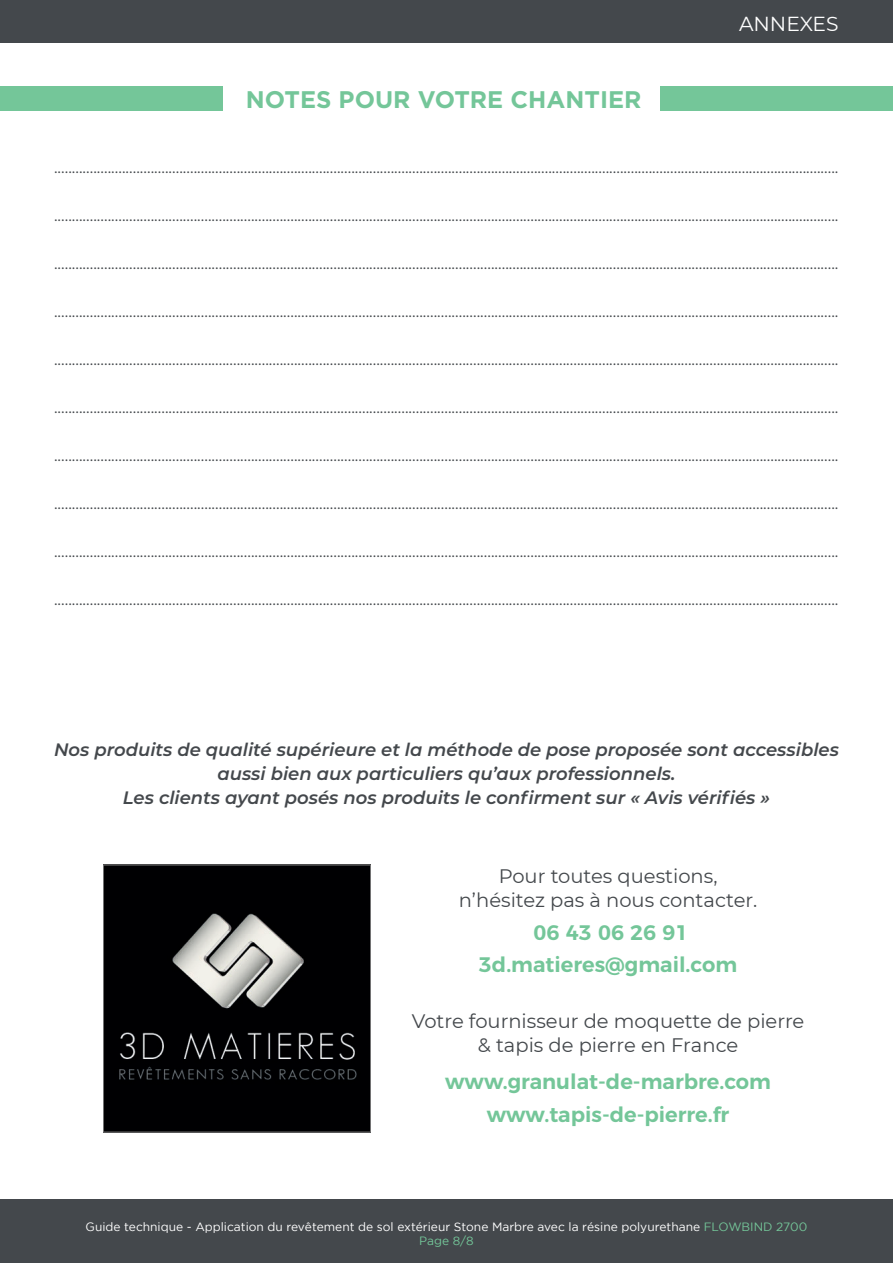
<style>
.page{position:relative;width:893px;height:1263px;background:#fff}
.page>*{position:absolute;margin:0;border:0;box-sizing:border-box;transform-origin:0 0}
.t1{font:700 24px "Gotham";color:#74c699}
.t2{font:600 21px/32.5px "Montserrat";color:#74c699;text-align:center}
.t3{font:20.25px "Montserrat";color:#fff}
.t4{font:19.5px/24px "Montserrat";color:#44484c;text-align:center}
.t5{font:300 18px "Montserrat";color:#44484c}
.t6{font:italic 600 18px/24px "Montserrat";color:#44484c;text-align:center}
.t7{font:12px/14.4px "Gotham";color:#fff;text-align:center}
.s1{color:#74c699}
</style>
<div class="page">
<div style="left:0;top:0;width:893px;height:43px;background:#44484c"></div>
<div style="left:0;top:1199px;width:893px;height:64px;background:#44484c"></div>
<div style="left:0;top:86px;width:222px;height:25px;background:#74c699"></div>
<div style="left:660px;top:86px;width:233px;height:25px;background:#74c699"></div>
<img style="left:105px;top:866px;width:264px;height:265px">
<h1 class="t1" style="left:246px;top:85px;width:397px">NOTES POUR VOTRE CHANTIER</h1>
<p class="t3" style="left:739px;top:10px;width:101px">ANNEXES</p>
<p class="t5" style="left:54px;top:152px;width:786px">...........................................................................................................................................................................................................................</p>
<p class="t5" style="left:54px;top:200px;width:786px">...........................................................................................................................................................................................................................</p>
<p class="t5" style="left:54px;top:248px;width:786px">...........................................................................................................................................................................................................................</p>
<p class="t5" style="left:54px;top:296px;width:786px">...........................................................................................................................................................................................................................</p>
<p class="t5" style="left:54px;top:344px;width:786px">...........................................................................................................................................................................................................................</p>
<p class="t5" style="left:54px;top:392px;width:786px">...........................................................................................................................................................................................................................</p>
<p class="t5" style="left:54px;top:440px;width:786px">...........................................................................................................................................................................................................................</p>
<p class="t5" style="left:54px;top:488px;width:786px">...........................................................................................................................................................................................................................</p>
<p class="t5" style="left:54px;top:536px;width:786px">...........................................................................................................................................................................................................................</p>
<p class="t5" style="left:54px;top:584px;width:786px">...........................................................................................................................................................................................................................</p>
<p class="t6" style="left:54px;top:737px;width:786px">Nos produits de qualité supérieure et la méthode de pose proposée sont accessibles aussi bien aux particuliers qu’aux professionnels.<br>Les clients ayant posés nos produits le confirment sur « Avis vérifiés »</p>
<p class="t4" style="left:459px;top:863px;width:300px">Pour toutes questions, n’hésitez pas à nous contacter.</p>
<p class="t2" style="left:479px;top:914px;width:260px">06 43 06 26 91<br>3d.matieres@gmail.com</p>
<p class="t4" style="left:412px;top:1009px;width:394px">Votre fournisseur de moquette de pierre &amp; tapis de pierre en France</p>
<p class="t2" style="left:445px;top:1064px;width:327px">www.granulat-de-marbre.com www.tapis-de-pierre.fr</p>
<p class="t7" style="left:86px;top:1219px;width:723px">Guide technique - Application du revêtement de sol extérieur Stone Marbre avec la résine polyurethane <span class="s1">FLOWBIND 2700<br>Page 8/8</span></p>
</div>
